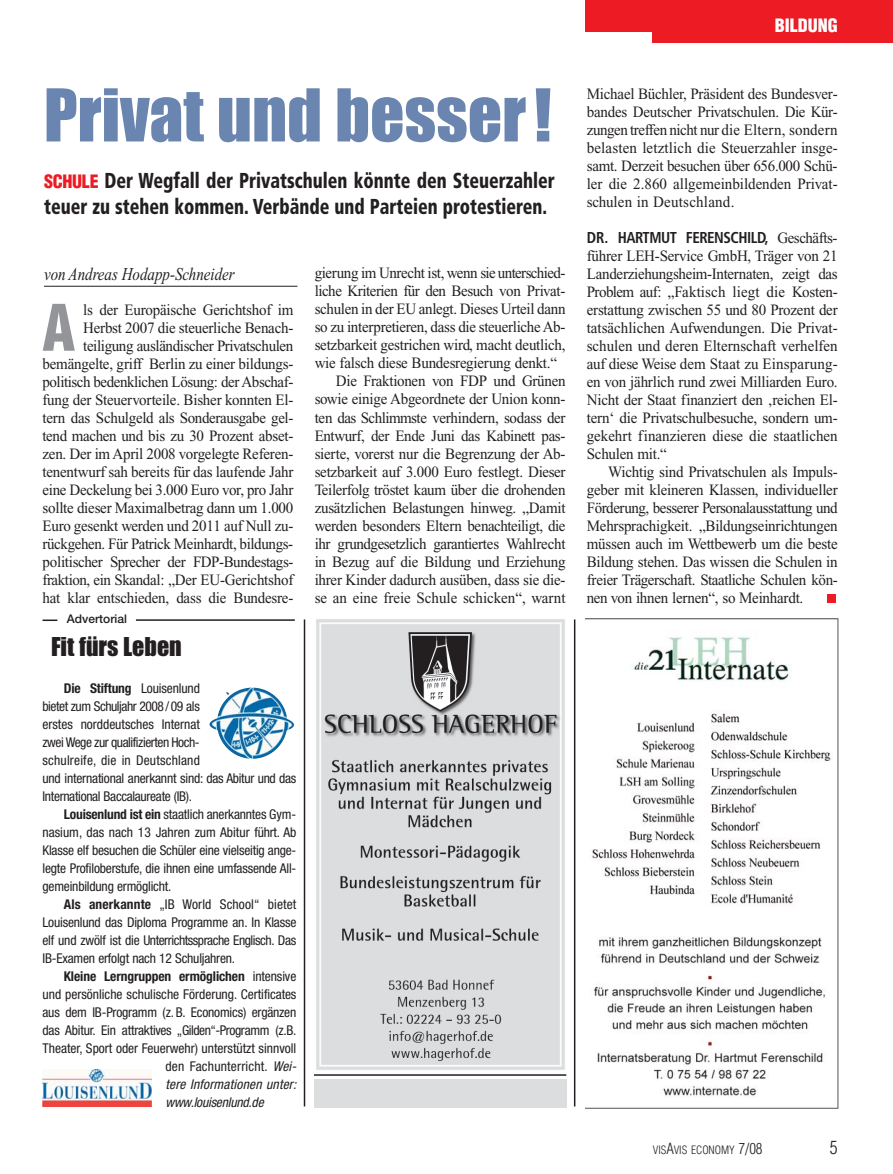
<style>
.page{position:relative;width:893px;height:1174px;background:#fff}
.page>*{position:absolute;margin:0;border:0;box-sizing:border-box;transform-origin:0 0}
.t1{font:67.2px "Impact";color:#6a86b0}
.t2{font:900 condensed 62.55px "Helvetica";color:#939598;scale:.95 1}
.t3{font:24px "Impact";color:#231f20}
.t4{font:900 condensed 21.6px/26px "Frutiger";color:#231f20;scale:.83 1}
.t5{font:italic 18px "Times New Roman";color:#231f20;scale:.83 1}
.t6{font:900 condensed 18px "Helvetica";color:#fff}
.t7{font:300 condensed 18px "Helvetica";color:#231f20}
.t8{font:15.75px/18px "Times New Roman";letter-spacing:-.015em;color:#231f20;text-align:justify;scale:.95 1}
.t9{font:700 condensed 15.75px "Frutiger";letter-spacing:-.03em;color:#231f20;scale:.95 1}
.t10{font:condensed 13.5px/18px "Helvetica Neue";letter-spacing:-.015em;color:#231f20;text-align:justify}
.t11{font:700 condensed 13.5px "Helvetica Neue";letter-spacing:-.005em;color:#231f20}
.t12{font:italic condensed 13.5px "Helvetica Neue";letter-spacing:.015em;color:#231f20}
.t13{font:condensed 13.5px "Helvetica Neue";letter-spacing:.015em;color:#231f20}
.t14{font:italic condensed 13.5px "Helvetica Neue";letter-spacing:-.015em;color:#231f20}
.t15{font:500 12px "Helvetica Neue";color:#231f20}
.t16{font:300 condensed 11.25px "Helvetica";color:#231f20}
.s1{font-family:"Helvetica";font-size:18px;color:#ed1c24}
.s2{font-weight:700}
.s3{font-weight:400}
.s4{font-style:italic}
.s5{font-family:"Times New Roman";font-weight:400;font-stretch:normal}
.s6{font-size:15px}
</style>
<div class="page">
<div style="left:652px;top:1px;width:240px;height:42px;background:#ed1c24"></div>
<div style="left:585px;top:1px;width:84px;height:31px;background:#ed1c24"></div>
<div style="left:828px;top:594px;width:8px;height:9px;background:#ed1c24"></div>
<img style="left:585px;top:619px;width:254px;height:489px">
<img style="left:43px;top:1069px;width:109px;height:38px">
<img style="left:316px;top:619px;width:249px;height:451px">
<svg style="left:43px;top:619px;width:14px;height:2px"></svg>
<hr style="left:136px;top:619px;width:159px;height:2px;background:#231f20">
<svg style="left:287px;top:719px;width:7px;height:11px"></svg>
<hr style="left:44px;top:286px;width:253px;height:1px;background:#231f20">
<hr style="left:304px;top:619px;width:1px;height:487px;background:#231f20">
<hr style="left:574px;top:619px;width:1px;height:487px;background:#231f20">
<hr style="left:314px;top:1074px;width:252px;height:1px;background:#231f20">
<div style="left:314px;top:1079px;width:252px;height:28px;background:#dcddde"></div>
<p class="t6" style="left:775px;top:19px;width:65px">BILDUNG</p>
<h1 class="t1" style="left:44px;top:93px;width:509px">Privat und besser!</h1>
<h3 class="t4" style="left:44px;top:169px;width:617px"><span class="s1">SCHULE</span> Der Wegfall der Privatschulen könnte den Steuerzahler teuer zu stehen kommen. Verbände und Parteien protestieren.</h3>
<p class="t5" style="left:44px;top:268px;width:231px">von Andreas Hodapp-Schneider</p>
<p class="t8" style="left:43px;top:302px;width:266px;text-align:right">ls der Europäische Gerichtshof im Herbst 2007 die steuerliche Benach&shy;teiligung ausländischer Privatschulen bemängelte, griff Berlin zu einer bildungs&shy;politisch bedenklichen Lösung: der Abschaf&shy;fung der Steuervorteile. Bisher konnten El&shy;tern das Schulgeld als Sonderausgabe gel&shy;tend machen und bis zu 30 Prozent abset&shy;zen. Der im April 2008 vorgelegte Referen&shy;tenentwurf sah bereits für das laufende Jahr eine Deckelung bei 3.000 Euro vor, pro Jahr sollte dieser Maximalbetrag dann um 1.000<br>Euro gesenkt werden und 2011 auf Null zu&shy;rückgehen. Für Patrick Meinhardt, bildungs&shy;politischer Sprecher der FDP-Bundestags&shy;fraktion, ein Skandal: „Der EU-Gerichtshof hat klar entschieden, dass die Bundesre-</p>
<h2 class="t2" style="left:42px;top:304px;width:36px">A</h2>
<p class="t15" style="left:67px;top:614px;width:62px">Advertorial</p>
<h3 class="t3" style="left:51px;top:639px;width:132px">Fit fürs Leben</h3>
<p class="t10" style="left:43px;top:680px;width:255px;text-align:left;text-indent:21px"><span class="s2">Die Stiftung</span> Louisenlund<br>bietet zum Schuljahr 2008/09 als<br>erstes norddeutsches Internat<br>zwei Wege zur qualifizierten Hoch-<br>schulreife, die in Deutschland<br>und international anerkannt sind: das Abitur und das International Baccalaureate (IB).</p>
<p class="t10" style="left:43px;top:806px;width:255px;text-indent:21px"><span class="s2">Louisenlund ist ein</span> staatlich anerkanntes Gym&shy;nasium, das nach 13 Jahren zum Abitur führt. Ab Klasse elf besuchen die Schüler eine vielseitig ange&shy;legte Profiloberstufe, die ihnen eine umfassende All&shy;gemeinbildung ermöglicht.</p>
<p class="t10" style="left:43px;top:896px;width:255px;text-indent:21px"><span class="s2">Als anerkannte</span> „IB World School“ bietet Louisenlund das Diploma Programme an. In Klasse elf und zwölf ist die Unterrichtssprache Englisch. Das IB-Examen erfolgt nach 12 Schuljahren.</p>
<p class="t11" style="left:64px;top:971px;width:234px">Kleine Lerngruppen ermöglichen <span class="s3">intensive</span></p>
<p class="t10" style="left:43px;top:986px;width:255px">und persönliche schulische Förderung. Certificates</p>
<p class="t10" style="left:43px;top:1004px;width:255px">aus dem IB-Programm (z. B. Economics) ergänzen</p>
<p class="t10" style="left:43px;top:1022px;width:255px">das Abitur. Ein attraktives „Gilden“-Programm (z.B.</p>
<p class="t10" style="left:43px;top:1040px;width:255px">Theater, Sport oder Feuerwehr) unterstützt sinnvoll</p>
<p class="t13" style="left:166px;top:1061px;width:133px">den Fachunterricht. <span class="s4">Wei-</span></p>
<p class="t12" style="left:166px;top:1079px;width:132px">tere Informationen unter:</p>
<p class="t14" style="left:166px;top:1097px;width:100px">www.louisenlund.de</p>
<p class="t8" style="left:315px;top:266px;width:265px">gierung im Unrecht ist, wenn sie unterschied-</p>
<p class="t8" style="left:315px;top:284px;width:266px">liche Kriterien für den Besuch von Privat-</p>
<p class="t8" style="left:315px;top:302px;width:266px">schulen in der EU anlegt. Dieses Urteil dann</p>
<p class="t8" style="left:315px;top:320px;width:265px">so zu interpretieren, dass die steuerliche Ab-</p>
<p class="t8" style="left:315px;top:338px;width:266px">setzbarkeit gestrichen wird, macht deutlich,</p>
<p class="t8" style="left:315px;top:356px;width:257px">wie falsch diese Bundesregierung denkt.“</p>
<p class="t8" style="left:336px;top:374px;width:243px">Die Fraktionen von FDP und Grünen</p>
<p class="t8" style="left:315px;top:392px;width:266px">sowie einige Abgeordnete der Union konn-</p>
<p class="t8" style="left:315px;top:410px;width:266px">ten das Schlimmste verhindern, sodass der</p>
<p class="t8" style="left:315px;top:428px;width:265px">Entwurf, der Ende Juni das Kabinett pas-</p>
<p class="t8" style="left:315px;top:446px;width:266px">sierte, vorerst nur die Begrenzung der Ab-</p>
<p class="t8" style="left:315px;top:464px;width:266px">setzbarkeit auf 3.000 Euro festlegt. Dieser</p>
<p class="t8" style="left:315px;top:482px;width:266px">Teilerfolg tröstet kaum über die drohenden</p>
<p class="t8" style="left:315px;top:500px;width:266px">zusätzlichen Belastungen hinweg. „Damit</p>
<p class="t8" style="left:315px;top:518px;width:266px">werden besonders Eltern benachteiligt, die</p>
<p class="t8" style="left:315px;top:536px;width:266px">ihr grundgesetzlich garantiertes Wahlrecht</p>
<p class="t8" style="left:315px;top:554px;width:266px">in Bezug auf die Bildung und Erziehung</p>
<p class="t8" style="left:315px;top:572px;width:266px">ihrer Kinder dadurch ausüben, dass sie die-</p>
<p class="t8" style="left:315px;top:590px;width:266px">se an eine freie Schule schicken“, warnt</p>
<p class="t8" style="left:587px;top:86px;width:266px">Michael Büchler, Präsident des Bundesver&shy;bandes Deutscher Privatschulen. Die Kür&shy;zungen treffen nicht nur die Eltern, sondern belasten letztlich die Steuerzahler insge&shy;samt. Derzeit besuchen über 656.000 Schü&shy;ler die 2.860 allgemeinbildenden Privat&shy;schulen in Deutschland.</p>
<p class="t9" style="left:587px;top:231px;width:265px">DR. HARTMUT FERENSCHILD, <span class="s5">Geschäfts-</span></p>
<p class="t8" style="left:587px;top:248px;width:266px">führer LEH-Service GmbH, Träger von 21<br>Landerziehungsheim-Internaten, zeigt das Problem auf: „Faktisch liegt die Kosten&shy;erstattung zwischen 55 und 80 Prozent der tatsächlichen Aufwendungen. Die Privat&shy;schulen und deren Elternschaft verhelfen auf diese Weise dem Staat zu Einsparung&shy;en von jährlich rund zwei Milliarden Euro.<br>Nicht der Staat finanziert den ‚reichen El&shy;tern‘ die Privatschulbesuche, sondern um&shy;gekehrt finanzieren diese die staatlichen Schulen mit.“</p>
<p class="t8" style="left:587px;top:464px;width:266px;text-indent:21px">Wichtig sind Privatschulen als Impuls&shy;geber mit kleineren Klassen, individueller Förderung, besserer Personalausstattung und Mehrsprachigkeit. „Bildungseinrichtungen müssen auch im Wettbewerb um die beste Bildung stehen. Das wissen die Schulen in freier Trägerschaft. Staatliche Schulen kön&shy;nen von ihnen lernen“, so Meinhardt.</p>
<p class="t16" style="left:653px;top:1145px;width:111px">VIS<span class="s6">A</span>VIS ECONOMY <span class="s6">7/08</span></p>
<p class="t7" style="left:830px;top:1140px;width:9px">5</p>
</div>
